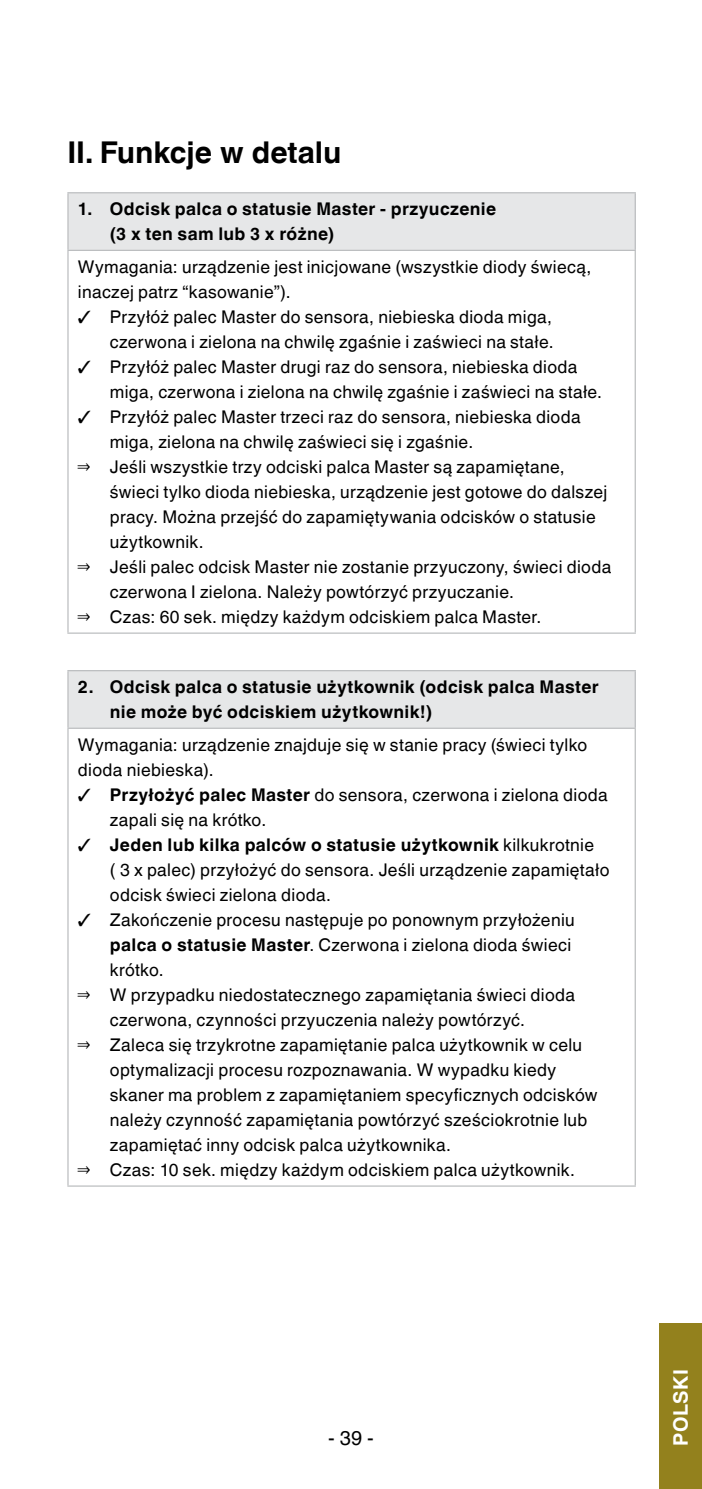
<style>
.page{position:relative;width:702px;height:1489px;background:#fff}
.page>*{position:absolute;margin:0;border:0;box-sizing:border-box;transform-origin:0 0}
.t1{font:700 30px "Helvetica Linotype";color:#000}
.t2{font:700 20px "Helvetica Linotype";letter-spacing:.02em;color:#fff}
.t3{font:20px "Helvetica Linotype";color:#000}
.t4{font:17.5px/25px "Helvetica Linotype";letter-spacing:.02em;color:#000}
.t5{font:700 17.5px/25px "Helvetica Linotype";letter-spacing:.02em;color:#000}
.s1{font-weight:700}
</style>
<div class="page">
<div style="left:68px;top:193px;width:567px;height:57px;background:#e6e7e8"></div>
<hr style="left:67px;top:193px;width:2px;height:57px;background:#bcbec0">
<hr style="left:634px;top:193px;width:2px;height:57px;background:#bcbec0">
<hr style="left:67px;top:192px;width:569px;height:1px;background:#bcbec0">
<hr style="left:67px;top:251px;width:2px;height:381px;background:#bcbec0">
<hr style="left:634px;top:251px;width:2px;height:381px;background:#bcbec0">
<hr style="left:67px;top:250px;width:569px;height:1px;background:#bcbec0">
<hr style="left:67px;top:632px;width:569px;height:1px;background:#bcbec0">
<div style="left:68px;top:670px;width:567px;height:58px;background:#e6e7e8"></div>
<hr style="left:67px;top:671px;width:2px;height:56px;background:#bcbec0">
<hr style="left:634px;top:671px;width:2px;height:56px;background:#bcbec0">
<hr style="left:67px;top:670px;width:569px;height:1px;background:#bcbec0">
<hr style="left:67px;top:728px;width:2px;height:457px;background:#bcbec0">
<hr style="left:634px;top:728px;width:2px;height:457px;background:#bcbec0">
<hr style="left:67px;top:727px;width:569px;height:1px;background:#bcbec0">
<hr style="left:67px;top:1185px;width:569px;height:1px;background:#bcbec0">
<div style="left:659px;top:1323px;width:43px;height:165px;background:#93811d"></div>
<h1 class="t1" style="left:67px;top:135px;width:276px">II. Funkcje w detalu</h1>
<p class="t5" style="left:110px;top:197px;width:388px;text-indent:-32px">1. Odcisk palca o statusie Master - przyuczenie (3 x ten sam lub 3 x różne)</p>
<p class="t4" style="left:78px;top:254px;width:515px">Wymagania: urządzenie jest inicjowane (wszystkie diody świecą, inaczej patrz “kasowanie”).</p>
<p class="t4" style="left:78px;top:304px;width:477px;text-align:right">✓ Przyłóż palec Master do sensora, niebieska dioda miga, czerwona i zielona na chwilę zgaśnie i zaświeci na stałe.</p>
<p class="t4" style="left:110px;top:354px;width:494px;text-indent:-32px">✓ Przyłóż palec Master drugi raz do sensora, niebieska dioda miga, czerwona i zielona na chwilę zgaśnie i zaświeci na stałe.</p>
<p class="t4" style="left:78px;top:404px;width:504px">✓ Przyłóż palec Master trzeci raz do sensora, niebieska dioda</p>
<p class="t4" style="left:110px;top:429px;width:365px">miga, zielona na chwilę zaświeci się i zgaśnie.</p>
<p class="t4" style="left:78px;top:454px;width:488px"><span class="s1">⇒</span> Jeśli wszystkie trzy odciski palca Master są zapamiętane,</p>
<p class="t4" style="left:110px;top:479px;width:499px">świeci tylko dioda niebieska, urządzenie jest gotowe do dalszej</p>
<p class="t4" style="left:110px;top:504px;width:487px">pracy. Można przejść do zapamiętywania odcisków o statusie</p>
<p class="t4" style="left:110px;top:529px;width:95px">użytkownik.</p>
<p class="t4" style="left:78px;top:554px;width:535px"><span class="s1">⇒</span> Jeśli palec odcisk Master nie zostanie przyuczony, świeci dioda</p>
<p class="t4" style="left:110px;top:579px;width:405px">czerwona I zielona. Należy powtórzyć przyuczanie.</p>
<p class="t4" style="left:78px;top:604px;width:465px"><span class="s1">⇒</span> Czas: 60 sek. między każdym odciskiem palca Master.</p>
<p class="t5" style="left:110px;top:674px;width:490px;text-indent:-32px">2. Odcisk palca o statusie użytkownik (odcisk palca Master nie może być odciskiem użytkownik!)</p>
<p class="t4" style="left:78px;top:732px;width:511px">Wymagania: urządzenie znajduje się w stanie pracy (świeci tylko dioda niebieska).</p>
<p class="t4" style="left:110px;top:782px;width:499px;text-indent:-32px">✓ <span class="s1">Przyłożyć palec Master</span> do sensora, czerwona i zielona dioda zapali się na krótko.</p>
<p class="t4" style="left:110px;top:832px;width:501px;text-indent:-32px">✓ <span class="s1">Jeden lub kilka palców o statusie użytkownik</span> kilkukrotnie<br>( 3 x palec) przyłożyć do sensora. Jeśli urządzenie zapamiętało odcisk świeci zielona dioda.</p>
<p class="t4" style="left:78px;top:907px;width:498px">✓ Zakończenie procesu następuje po ponownym przyłożeniu</p>
<p class="t4" style="left:110px;top:932px;width:463px"><span class="s1">palca o statusie Master</span>. Czerwona i zielona dioda świeci</p>
<p class="t4" style="left:110px;top:957px;width:55px">krótko.</p>
<p class="t4" style="left:78px;top:982px;width:498px"><span class="s1">⇒</span> W przypadku niedostatecznego zapamiętania świeci dioda</p>
<p class="t4" style="left:110px;top:1007px;width:416px">czerwona, czynności przyuczenia należy powtórzyć.</p>
<p class="t4" style="left:78px;top:1032px;width:505px"><span class="s1">⇒</span> Zaleca się trzykrotne zapamiętanie palca użytkownik w celu</p>
<p class="t4" style="left:110px;top:1057px;width:447px">optymalizacji procesu rozpoznawania. W wypadku kiedy</p>
<p class="t4" style="left:110px;top:1082px;width:489px">skaner ma problem z zapamiętaniem specyficznych odcisków</p>
<p class="t4" style="left:110px;top:1107px;width:479px">należy czynność zapamiętania powtórzyć sześciokrotnie lub</p>
<p class="t4" style="left:110px;top:1132px;width:342px">zapamiętać inny odcisk palca użytkownika.</p>
<p class="t4" style="left:78px;top:1157px;width:498px"><span class="s1">⇒</span> Czas: 10 sek. między każdym odciskiem palca użytkownik.</p>
<p class="t3" style="left:328px;top:1425px;width:47px">- 39 -</p>
<p class="t2" style="left:669px;top:1445px;width:78px;rotate:-90deg">POLSKI</p>
</div>
